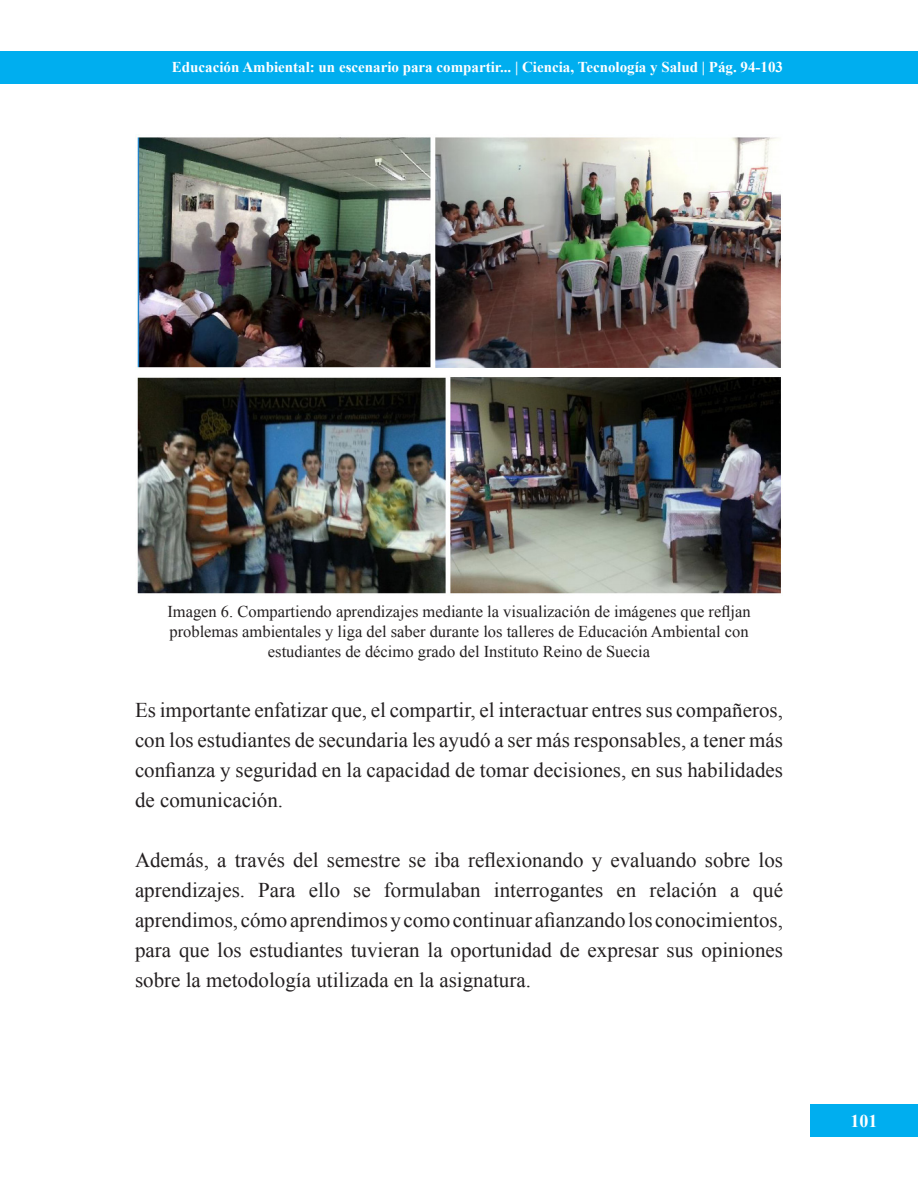
<style>
.page{position:relative;width:918px;height:1188px;background:#fff}
.page>*{position:absolute;margin:0;border:0;box-sizing:border-box;transform-origin:0 0}
.t1{font:21px/30px "Times New Roman";color:#231f20;text-align:justify}
.t2{font:700 18px "Times New Roman";color:#fff}
.t3{font:16.5px/19.8px "Times New Roman";color:#231f20;text-align:center}
.t4{font:700 15px "Times New Roman";color:#fff}
</style>
<div class="page">
<div style="left:810px;top:1105px;width:108px;height:32px;background:#00aeef"></div>
<div style="left:0;top:51px;width:918px;height:33px;background:#00aeef"></div>
<img style="left:137px;top:137px;width:644px;height:231px">
<img style="left:137px;top:377px;width:644px;height:217px">
<p class="t4" style="left:172px;top:57px;width:613px">Educación Ambiental: un escenario para compartir... | Ciencia, Tecnología y Salud | Pág. 94-103</p>
<p class="t3" style="left:167px;top:602px;width:585px">Imagen 6. Compartiendo aprendizajes mediante la visualización de imágenes que refljan problemas ambientales y liga del saber durante los talleres de Educación Ambiental con estudiantes de décimo grado del Instituto Reino de Suecia</p>
<p class="t1" style="left:135px;top:694px;width:650px">Es importante enfatizar que, el compartir, el interactuar entres sus compañeros, con los estudiantes de secundaria les ayudó a ser más responsables, a tener más confianza y seguridad en la capacidad de tomar decisiones, en sus habilidades de comunicación.</p>
<p class="t1" style="left:135px;top:845px;width:650px">Además, a través del semestre se iba reflexionando y evaluando sobre los aprendizajes. Para ello se formulaban interrogantes en relación a qué aprendimos, cómo aprendimos y como continuar afianzando los conocimientos, para que los estudiantes tuvieran la oportunidad de expresar sus opiniones sobre la metodología utilizada en la asignatura.</p>
<p class="t2" style="left:850px;top:1108px;width:28px">101</p>
</div>
